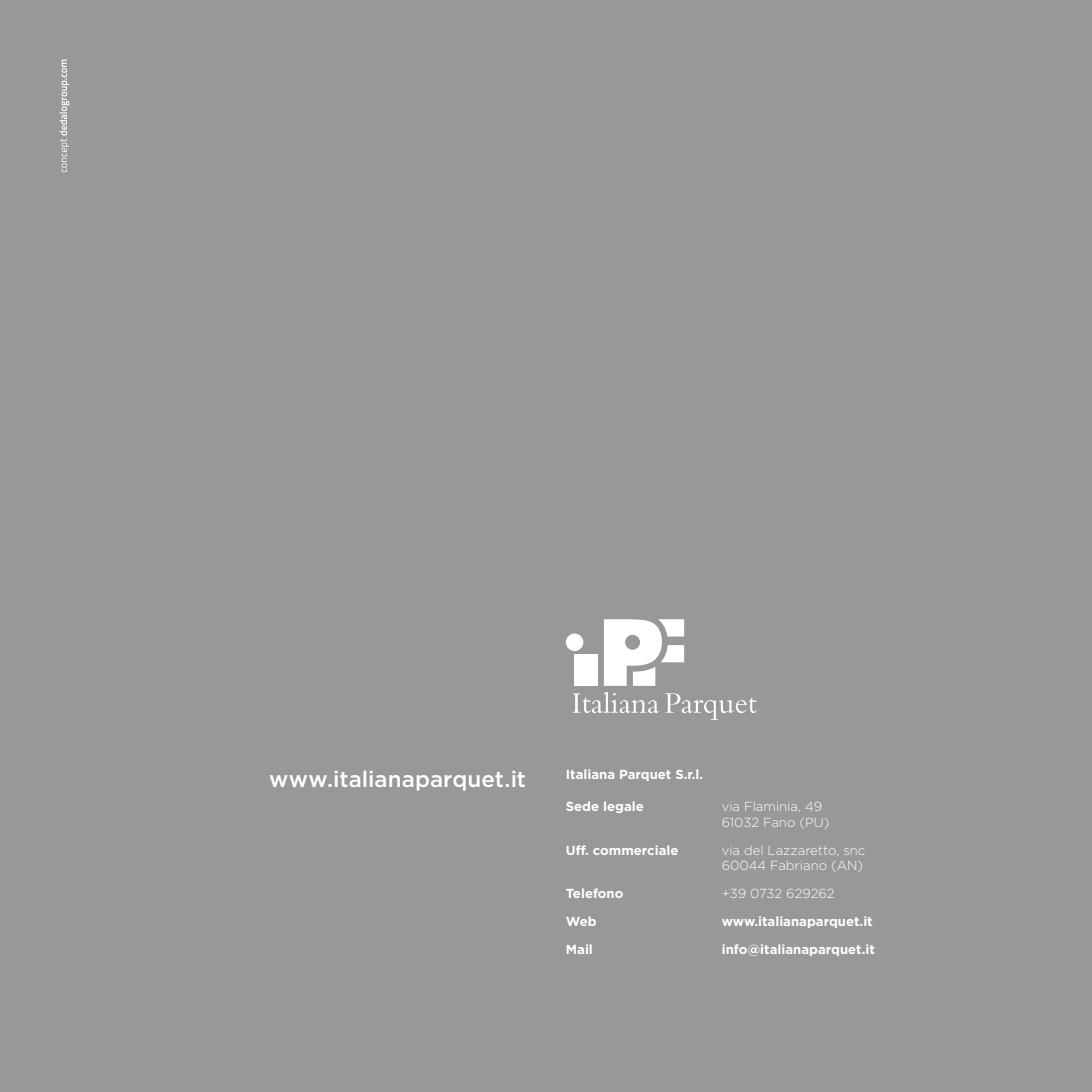
<style>
.page{position:relative;width:1092px;height:1092px;background:#fff}
.page>*{position:absolute;margin:0;border:0;box-sizing:border-box;transform-origin:0 0}
.t1{font:500 22.4px "Gotham";color:#fff}
.t2{font:700 13.12px "Gotham";color:#fff}
.t3{font:300 13.12px/15.8px "Gotham";color:#fff}
</style>
<div class="page">
<div style="left:0;top:0;width:1091px;height:1091px;background:#98989a"></div>
<svg style="left:60px;top:60px;width:9px;height:112px"></svg>
<svg style="left:573px;top:692px;width:183px;height:28px"></svg>
<svg style="left:604px;top:619px;width:80px;height:66px"></svg>
<div style="left:566px;top:633px;width:17px;height:18px;background:#fff;border-radius:50%"></div>
<div style="left:574px;top:654px;width:24px;height:31px;background:#fff"></div>
<h1 class="t1" style="left:269px;top:764px;width:258px">www.italianaparquet.it</h1>
<p class="t2" style="left:566px;top:766px;width:139px">Italiana Parquet S.r.l.</p>
<p class="t2" style="left:566px;top:797px;width:79px">Sede legale</p>
<p class="t3" style="left:721px;top:798px;width:109px">via Flaminia, 49<br>61032 Fano (PU)</p>
<p class="t2" style="left:566px;top:841px;width:114px">Uff. commerciale</p>
<p class="t3" style="left:721px;top:841px;width:145px">via del Lazzaretto, snc<br>60044 Fabriano (AN)</p>
<p class="t2" style="left:566px;top:885px;width:59px">Telefono</p>
<p class="t3" style="left:721px;top:885px;width:114px">+39 0732 629262</p>
<p class="t2" style="left:566px;top:913px;width:32px">Web</p>
<p class="t2" style="left:721px;top:913px;width:152px">www.italianaparquet.it</p>
<p class="t2" style="left:566px;top:941px;width:29px">Mail</p>
<p class="t2" style="left:721px;top:941px;width:155px">info@italianaparquet.it</p>
</div>
